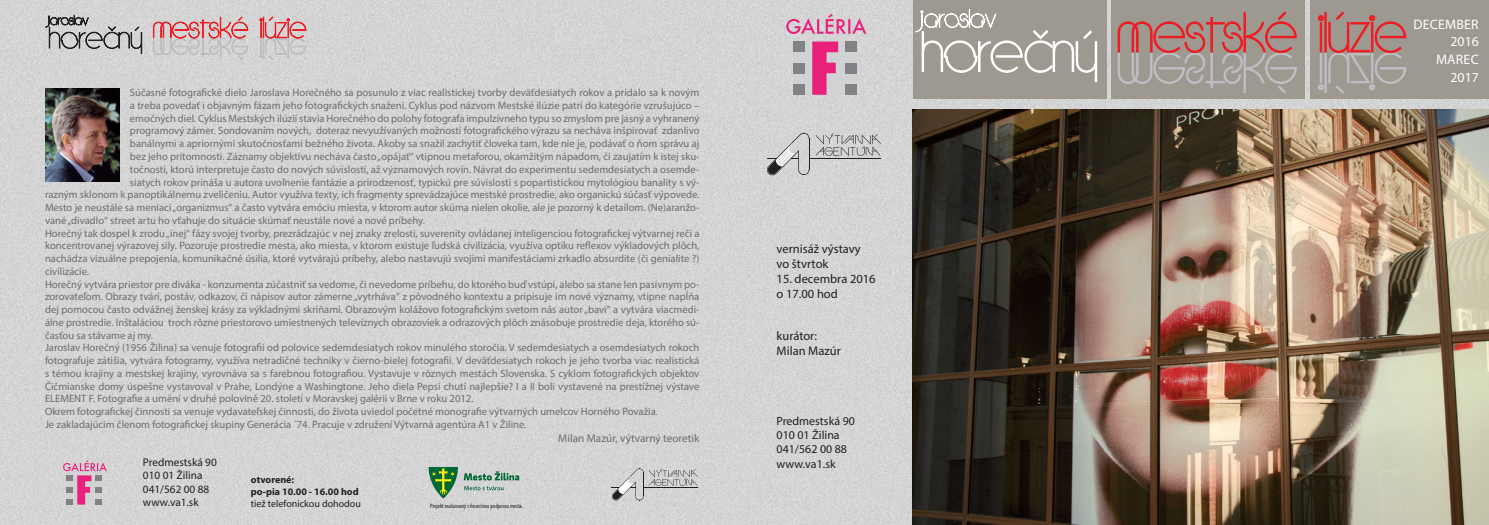
<style>
.page{position:relative;width:1489px;height:525px;background:#fff}
.page>*{position:absolute;margin:0;border:0;box-sizing:border-box;transform-origin:0 0}
.t1{font:13.75px "Myriad Pro";letter-spacing:.02em;color:#fff}
.t2{font:12.5px/15px "Myriad Pro";color:#231f20}
.t3{font:12px/14.4px "Myriad Pro";color:#231f20}
.t4{font:11.25px/13.5px "Myriad Pro";color:#231f20}
.t5{font:11.25px "Myriad Pro";color:#6c6d70}
.t6{font:10.62px "Myriad Pro";color:#6c6d70}
.t7{font:700 10px/12px "Myriad Pro";color:#231f20}
.t8{font:10px "Myriad Pro";color:#231f20}
.t9{font:condensed 6.25px "Myriad Pro";color:#231f20}
</style>
<div class="page">
<img style="left:0;top:0;width:1488px;height:524px">
<svg style="left:611px;top:468px;width:87px;height:32px;background:#c5c4c5"></svg>
<hr style="left:643px;top:487px;width:54px;height:1px;background:#231f20">
<svg style="left:815px;top:133px;width:66px;height:23px;background:#bdbcbd"></svg>
<svg style="left:766px;top:133px;width:43px;height:42px;background:#c1c0c1"></svg>
<hr style="left:809px;top:158px;width:71px;height:1px;background:#231f20">
<svg style="left:786px;top:14px;width:80px;height:20px;background:#daa1bb"></svg>
<div style="left:793px;top:42px;width:64px;height:53px;background:#d1d2d4"></div>
<svg style="left:812px;top:42px;width:26px;height:53px"></svg>
<div style="left:845px;top:42px;width:12px;height:10px;background:#808285"></div>
<div style="left:793px;top:42px;width:11px;height:10px;background:#808285"></div>
<div style="left:845px;top:63px;width:12px;height:10px;background:#808285"></div>
<div style="left:793px;top:63px;width:11px;height:10px;background:#808285"></div>
<div style="left:845px;top:84px;width:12px;height:11px;background:#808285"></div>
<div style="left:793px;top:84px;width:11px;height:11px;background:#808285"></div>
<svg style="left:63px;top:460px;width:44px;height:44px;background:#cda1b6"></svg>
<div style="left:1309px;top:0;width:179px;height:98px;background:#9d9890"></div>
<div style="left:1111px;top:0;width:194px;height:98px;background:#9d9890"></div>
<div style="left:912px;top:0;width:194px;height:98px;background:#9d9890"></div>
<svg style="left:915px;top:9px;width:183px;height:74px"></svg>
<img style="left:912px;top:110px;width:576px;height:414px">
<svg style="left:427px;top:466px;width:92px;height:32px;background:#9db8a1"></svg>
<svg style="left:1317px;top:11px;width:89px;height:83px"></svg>
<svg style="left:1117px;top:11px;width:180px;height:83px"></svg>
<svg style="left:45px;top:15px;width:98px;height:41px;background:#b5b4b5"></svg>
<svg style="left:259px;top:16px;width:48px;height:45px;background:#d4b6b8"></svg>
<svg style="left:152px;top:16px;width:97px;height:45px;background:#d4b9bb"></svg>
<img style="left:45px;top:88px;width:74px;height:93px">
<p class="t6" style="left:130px;top:86px;width:571px">Súčasné fotografické dielo Jaroslava Horečného sa posunulo z viac realistickej tvorby deväťdesiatych rokov a pridalo sa k novým</p>
<p class="t6" style="left:130px;top:99px;width:571px">a treba povedať i objavným fázam jeho fotografických snažení. Cyklus pod názvom Mestské ilúzie patrí do kategórie vzrušujúco –</p>
<p class="t6" style="left:130px;top:111px;width:571px">emočných diel. Cyklus Mestských ilúzií stavia Horečného do polohy fotografa impulzívneho typu so zmyslom pre jasný a vyhranený</p>
<p class="t6" style="left:130px;top:124px;width:571px">programový zámer. Sondovaním nových, doteraz nevyužívaných možností fotografického výrazu sa necháva inšpirovať zdanlivo</p>
<p class="t6" style="left:130px;top:137px;width:571px">banálnymi a apriornými skutočnosťami bežného života. Akoby sa snažil zachytiť človeka tam, kde nie je, podávať o ňom správu aj</p>
<p class="t6" style="left:130px;top:150px;width:571px">bez jeho prítomnosti. Záznamy objektívu necháva často „opájať“ vtipnou metaforou, okamžitým nápadom, či zaujatím k istej sku-</p>
<p class="t6" style="left:130px;top:162px;width:571px">točnosti, ktorú interpretuje často do nových súvislostí, až významových rovín. Návrat do experimentu sedemdesiatych a osemde-</p>
<p class="t6" style="left:130px;top:175px;width:571px">siatych rokov prináša u autora uvoľnenie fantázie a prirodzenosť, typickú pre súvislosti s popartistickou mytológiou banality s vý-</p>
<p class="t6" style="left:45px;top:188px;width:656px">razným sklonom k panoptikálnemu zveličeniu. Autor využíva texty, ich fragmenty sprevádzajúce mestské prostredie, ako organickú súčasť výpovede.</p>
<p class="t6" style="left:45px;top:201px;width:656px">Mesto je neustále sa meniaci „organizmus“ a často vytvára emóciu miesta, v ktorom autor skúma nielen okolie, ale je pozorný k detailom. (Ne)aranžo-</p>
<p class="t6" style="left:45px;top:213px;width:381px">vané „divadlo“ street artu ho vťahuje do situácie skúmať neustále nové a nové príbehy.</p>
<p class="t6" style="left:45px;top:226px;width:656px">Horečný tak dospel k zrodu „inej“ fázy svojej tvorby, prezrádzajúc v nej znaky zrelosti, suverenity ovládanej inteligenciou fotografickej výtvarnej reči a</p>
<p class="t6" style="left:45px;top:239px;width:656px">koncentrovanej výrazovej sily. Pozoruje prostredie mesta, ako miesta, v ktorom existuje ľudská civilizácia, využíva optiku reflexov výkladových plôch,</p>
<p class="t6" style="left:45px;top:252px;width:656px">nachádza vizuálne prepojenia, komunikačné úsilia, ktoré vytvárajú príbehy, alebo nastavujú svojimi manifestáciami zrkadlo absurdite (či genialite ?)</p>
<p class="t6" style="left:45px;top:264px;width:46px">civilizácie.</p>
<p class="t6" style="left:45px;top:277px;width:656px">Horečný vytvára priestor pre diváka - konzumenta zúčastniť sa vedome, či nevedome príbehu, do ktorého buď vstúpi, alebo sa stane len pasívnym po-</p>
<p class="t6" style="left:45px;top:290px;width:656px">zorovateľom. Obrazy tvárí, postáv, odkazov, či nápisov autor zámerne „vytrháva“ z pôvodného kontextu a pripisuje im nové významy, vtipne napĺňa</p>
<p class="t6" style="left:45px;top:303px;width:656px">dej pomocou často odvážnej ženskej krásy za výkladnými skriňami. Obrazovým kolážovo fotografickým svetom nás autor „baví“ a vytvára viacmedi-</p>
<p class="t6" style="left:45px;top:315px;width:656px">álne prostredie. Inštaláciou troch rôzne priestorovo umiestnených televíznych obrazoviek a odrazových plôch znásobuje prostredie deja, ktorého sú-</p>
<p class="t6" style="left:45px;top:328px;width:110px">časťou sa stávame aj my.</p>
<p class="t6" style="left:45px;top:341px;width:656px">Jaroslav Horečný (1956 Žilina) sa venuje fotografii od polovice sedemdesiatych rokov minulého storočia. V sedemdesiatych a osemdesiatych rokoch</p>
<p class="t6" style="left:45px;top:354px;width:656px">fotografuje zátišia, vytvára fotogramy, využíva netradičné techniky v čierno-bielej fotografii. V deväťdesiatych rokoch je jeho tvorba viac realistická</p>
<p class="t6" style="left:45px;top:366px;width:656px">s témou krajiny a mestskej krajiny, vyrovnáva sa s farebnou fotografiou. Vystavuje v rôznych mestách Slovenska. S cyklom fotografických objektov</p>
<p class="t6" style="left:45px;top:379px;width:656px">Čičmianske domy úspešne vystavoval v Prahe, Londýne a Washingtone. Jeho diela Pepsi chutí najlepšie? I a II boli vystavené na prestížnej výstave</p>
<p class="t6" style="left:45px;top:392px;width:430px">ELEMENT F. Fotografie a umění v druhé polovině 20. století v Moravskej galérii v Brne v roku 2012.</p>
<p class="t6" style="left:45px;top:405px;width:614px">Okrem fotografickej činnosti sa venuje vydavateľskej činnosti, do života uviedol početné monografie výtvarných umelcov Horného Považia.</p>
<p class="t6" style="left:45px;top:417px;width:483px">Je zakladajúcim členom fotografickej skupiny Generácia ´74. Pracuje v združení Výtvarná agentúra A1 v Žiline.</p>
<p class="t5" style="left:558px;top:430px;width:143px">Milan Mazúr, výtvarný teoretik</p>
<p class="t4" style="left:143px;top:454px;width:75px">Predmestská 90<br>010 01 Žilina<br>041/562 00 88 www.va1.sk</p>
<p class="t9" style="left:430px;top:501px;width:94px">Projekt realizovaný s finančnou podporou mesta.</p>
<p class="t7" style="left:251px;top:473px;width:109px">otvorené:<br>po-pia 10.00 - 16.00 hod</p>
<p class="t8" style="left:251px;top:497px;width:111px">tiež telefonickou dohodou</p>
<p class="t2" style="left:776px;top:241px;width:86px">vernisáž výstavy vo štvrtok</p>
<p class="t2" style="left:776px;top:271px;width:101px">15. decembra 2016 o 17.00 hod</p>
<p class="t2" style="left:776px;top:328px;width:66px">kurátor:<br>Milan Mazúr</p>
<p class="t3" style="left:776px;top:413px;width:80px">Predmestská 90<br>010 01 Žilina<br>041/562 00 88 www.va1.sk</p>
<p class="t1" style="left:1413px;top:16px;width:67px">DECEmber</p>
<p class="t1" style="left:1450px;top:33px;width:30px">2016</p>
<p class="t1" style="left:1435px;top:51px;width:36px">marec</p>
<p class="t1" style="left:1450px;top:68px;width:30px">2017</p>
</div>
